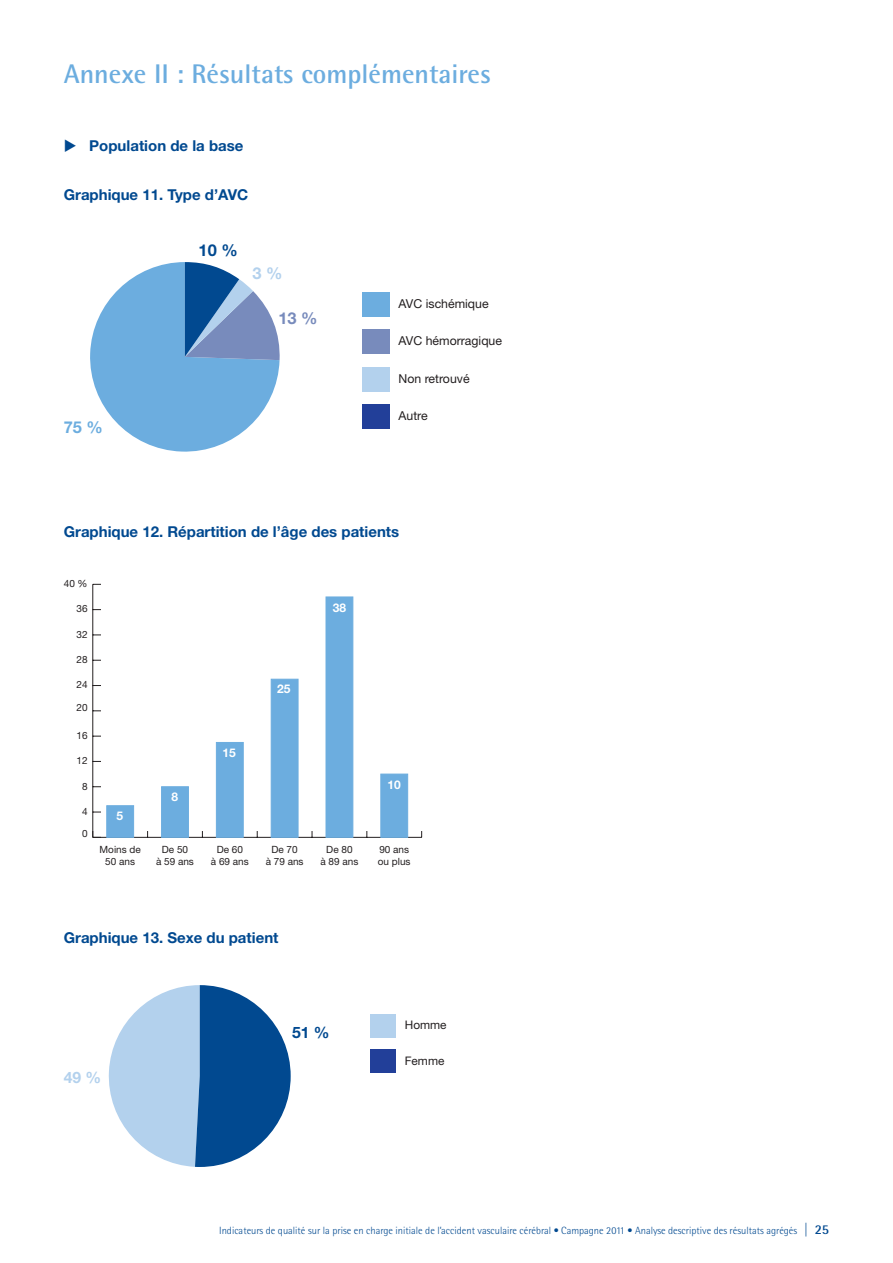
<style>
.page{position:relative;width:893px;height:1263px;background:#fff}
.page>*{position:absolute;margin:0;border:0;box-sizing:border-box;transform-origin:0 0}
.t1{font:700 27px "Rotis Semi Sans Std";color:#6caddf}
.t2{font:700 16.35px "Helvetica Neue LT Std";color:#014990}
.t3{font:700 16.35px "Helvetica Neue LT Std";color:#6caddf}
.t4{font:700 16.35px "Helvetica Neue LT Std";color:#788bbc}
.t5{font:700 16.35px "Helvetica Neue LT Std";color:#b3d1ed}
.t6{font:700 15.75px "Helvetica Neue LT Std";color:#014990}
.t7{font:700 15.75px "Helvetica Neue LT Std";color:#b3d1ed}
.t8{font:700 15px "Helvetica Neue LT Std";color:#014990}
.t9{font:12.3px "Helvetica Neue LT Std";color:#231f20}
.t10{font:700 12px "Helvetica Neue LT Std";color:#fff}
.t11{font:11.85px "Helvetica Neue LT Std";color:#231f20}
.t12{font:300 10.5px "Rotis Semi Sans Std";color:#014990}
.t13{font:10.05px/12px "Helvetica Neue LT Std";color:#231f20;text-align:center}
.s1{font-size:13.5px}
.s2{font-weight:700;font-size:13.5px}
</style>
<div class="page">
<div style="left:363px;top:292px;width:27px;height:25px;background:#6caddf"></div>
<div style="left:363px;top:329px;width:27px;height:25px;background:#788bbc"></div>
<div style="left:363px;top:367px;width:27px;height:24px;background:#b3d1ed"></div>
<div style="left:363px;top:404px;width:27px;height:25px;background:#223f99"></div>
<svg style="left:90px;top:262px;width:190px;height:190px"></svg>
<hr style="left:93px;top:837px;width:329px;height:1px;background:#231f20">
<hr style="left:92px;top:584px;width:1px;height:253px;background:#231f20">
<svg style="left:92px;top:831px;width:9px;height:7px"></svg>
<div style="left:106px;top:805px;width:28px;height:33px;background:#6caddf;border:1px solid #6caddf"></div>
<div style="left:161px;top:786px;width:28px;height:52px;background:#6caddf;border:1px solid #6caddf"></div>
<div style="left:216px;top:742px;width:28px;height:96px;background:#6caddf;border:1px solid #6caddf"></div>
<div style="left:271px;top:679px;width:28px;height:159px;background:#6caddf;border:1px solid #6caddf"></div>
<div style="left:325px;top:596px;width:28px;height:242px;background:#6caddf;border:1px solid #6caddf"></div>
<div style="left:380px;top:773px;width:28px;height:65px;background:#6caddf;border:1px solid #6caddf"></div>
<div style="left:370px;top:1013px;width:26px;height:24px;background:#b3d1ed"></div>
<div style="left:370px;top:1049px;width:26px;height:24px;background:#223f99"></div>
<svg style="left:108px;top:985px;width:183px;height:182px"></svg>
<h1 class="t1" style="left:64px;top:57px;width:429px">Annexe II : Résultats complémentaires</h1>
<h3 class="t8" style="left:89px;top:136px;width:156px">Population de la base</h3>
<h3 class="t8" style="left:64px;top:186px;width:186px">Graphique 11. Type d’AVC</h3>
<h2 class="t3" style="left:64px;top:417px;width:41px">75 %</h2>
<h2 class="t2" style="left:199px;top:240px;width:41px">10 %</h2>
<h2 class="t5" style="left:253px;top:263px;width:32px">3 %</h2>
<h2 class="t4" style="left:278px;top:308px;width:41px">13 %</h2>
<p class="t9" style="left:399px;top:296px;width:92px">AVC ischémique</p>
<p class="t9" style="left:399px;top:334px;width:105px">AVC hémorragique</p>
<p class="t9" style="left:399px;top:371px;width:73px">Non retrouvé</p>
<p class="t9" style="left:399px;top:409px;width:31px">Autre</p>
<h3 class="t8" style="left:64px;top:522px;width:337px">Graphique 12. Répartition de l’âge des patients</h3>
<p class="t13" style="left:64px;top:577px;width:25px">40 %</p>
<p class="t13" style="left:77px;top:603px;width:13px">36</p>
<p class="t13" style="left:77px;top:628px;width:13px">32</p>
<p class="t13" style="left:77px;top:653px;width:13px">28</p>
<p class="t13" style="left:77px;top:679px;width:13px">24</p>
<p class="t13" style="left:77px;top:701px;width:13px">20</p>
<p class="t13" style="left:77px;top:729px;width:13px">16</p>
<p class="t13" style="left:77px;top:754px;width:13px">12</p>
<p class="t13" style="left:82px;top:780px;width:7px">8</p>
<p class="t13" style="left:82px;top:805px;width:7px">4</p>
<p class="t13" style="left:82px;top:827px;width:7px">0</p>
<p class="t10" style="left:116px;top:809px;width:8px">5</p>
<p class="t13" style="left:100px;top:843px;width:43px">Moins de<br>50 ans</p>
<p class="t10" style="left:172px;top:789px;width:8px">8</p>
<p class="t13" style="left:156px;top:843px;width:39px">De 50<br>à 59 ans</p>
<p class="t10" style="left:223px;top:745px;width:15px">15</p>
<p class="t13" style="left:211px;top:843px;width:39px">De 60<br>à 69 ans</p>
<p class="t10" style="left:277px;top:682px;width:15px">25</p>
<p class="t13" style="left:266px;top:843px;width:39px">De 70<br>à 79 ans</p>
<p class="t10" style="left:333px;top:600px;width:15px">38</p>
<p class="t13" style="left:320px;top:843px;width:39px">De 80<br>à 89 ans</p>
<p class="t10" style="left:387px;top:777px;width:15px">10</p>
<p class="t13" style="left:378px;top:843px;width:34px;text-align:left">90 ans ou plus</p>
<h3 class="t8" style="left:64px;top:928px;width:216px">Graphique 13. Sexe du patient</h3>
<h3 class="t7" style="left:64px;top:1068px;width:39px">49 %</h3>
<h3 class="t6" style="left:292px;top:1022px;width:39px">51 %</h3>
<p class="t11" style="left:405px;top:1018px;width:43px">Homme</p>
<p class="t11" style="left:405px;top:1054px;width:41px">Femme</p>
<p class="t12" style="left:219px;top:1225px;width:611px">Indicateurs de qualité sur la prise en charge initiale de l’accident vasculaire cérébral • Campagne 2011 • Analyse descriptive des résultats agrégés <span class="s1">|</span> <span class="s2">25</span></p>
</div>
